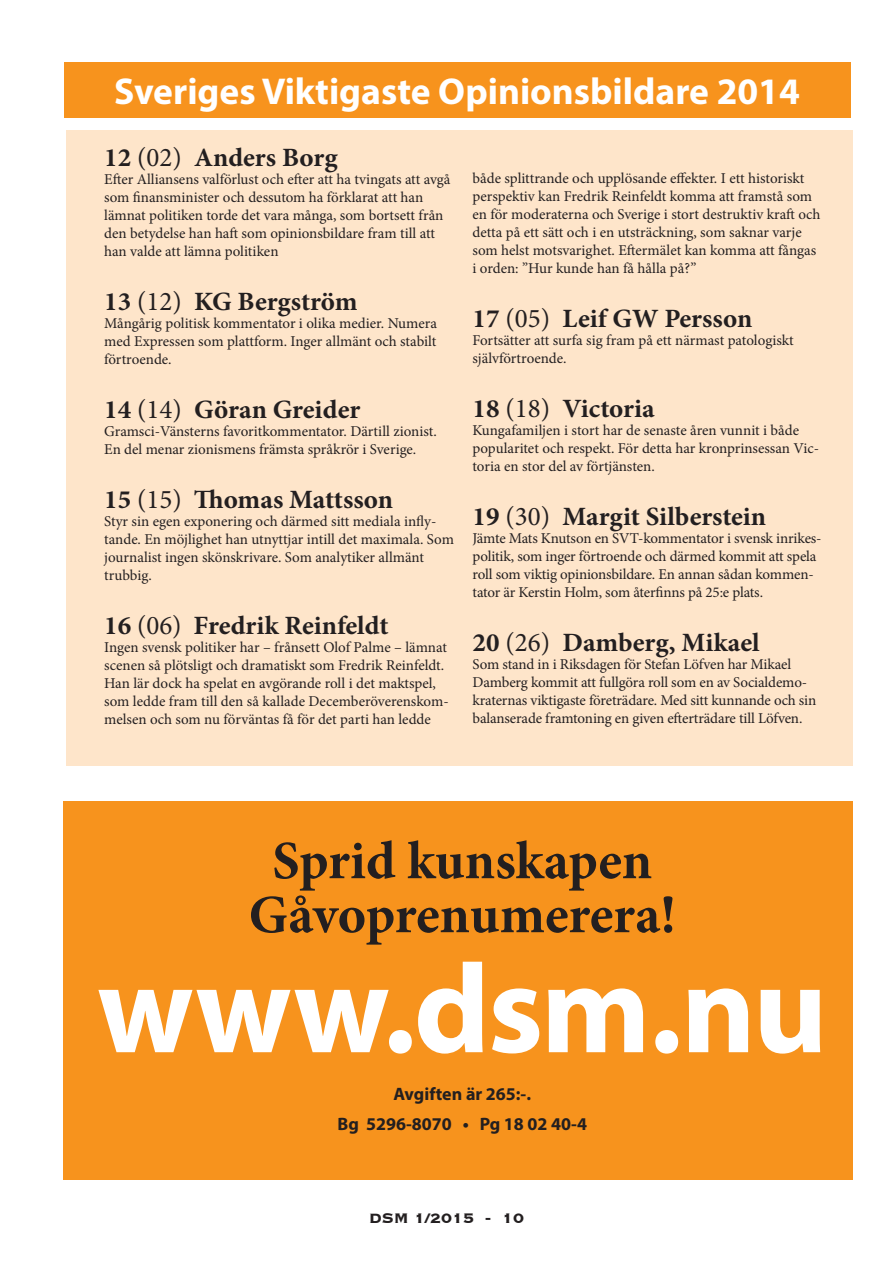
<style>
.page{position:relative;width:893px;height:1263px;background:#fff}
.page>*{position:absolute;margin:0;border:0;box-sizing:border-box;transform-origin:0 0}
.t1{font:700 127.5px "Myriad Pro";letter-spacing:-.015em;color:#fff}
.t2{font:700 54px/54px "Minion Pro";letter-spacing:-.005em;color:#231f20;text-align:center}
.t3{font:700 37.5px "Myriad Pro";color:#fff}
.t4{font:700 26.4px "Minion Pro";color:#231f20}
.t5{font:700 18px/30px "Myriad Pro";color:#231f20;text-align:center}
.t6{font:700 18px "Copperplate";color:#231f20}
.t7{font:15px/18px "Minion Pro";letter-spacing:-.005em;color:#231f20}
.s1{font-weight:400;font-size:27px}
</style>
<div class="page">
<div style="left:66px;top:130px;width:787px;height:635px;background:#fee5ca"></div>
<div style="left:64px;top:63px;width:786px;height:55px;background:#f7931d"></div>
<div style="left:63px;top:801px;width:790px;height:378px;background:#f7931d"></div>
<h3 class="t3" style="left:114px;top:67px;width:687px">Sveriges Viktigaste Opinionsbildare 2014</h3>
<h3 class="t4" style="left:104px;top:139px;width:235px">12 <span class="s1">(02)</span> Anders Borg</h3>
<p class="t7" style="left:104px;top:171px;width:348px">Efter Alliansens valförlust och efter att ha tvingats att avgå som finansminister och dessutom ha förklarat att han lämnat politiken torde det vara många, som bortsett från den betydelse han haft som opinionsbildare fram till att han valde att lämna politiken</p>
<h3 class="t4" style="left:104px;top:283px;width:255px">13 <span class="s1">(12)</span> KG Bergström</h3>
<p class="t7" style="left:104px;top:315px;width:334px;text-align:justify">Mångårig politisk kommentator i olika medier. Numera med Expressen som plattform. Inger allmänt och stabilt förtroende.</p>
<h3 class="t4" style="left:104px;top:391px;width:258px">14 <span class="s1">(14)</span> Göran Greider</h3>
<p class="t7" style="left:104px;top:423px;width:334px">Gramsci-Vänsterns favoritkommentator. Därtill zionist.<br>En del menar zionismens främsta språkrör i Sverige.</p>
<h3 class="t4" style="left:104px;top:481px;width:290px">15 <span class="s1">(15)</span> Thomas Mattsson</h3>
<p class="t7" style="left:104px;top:513px;width:351px">Styr sin egen exponering och därmed sitt mediala infly&shy;tande. En möjlighet han utnyttjar intill det maximala. Som journalist ingen skönskrivare. Som analytiker allmänt trubbig.</p>
<h3 class="t4" style="left:104px;top:607px;width:286px">16 <span class="s1">(06)</span> Fredrik Reinfeldt</h3>
<p class="t7" style="left:104px;top:639px;width:346px">Ingen svensk politiker har – frånsett Olof Palme – lämnat scenen så plötsligt och dramatiskt som Fredrik Reinfeldt.<br>Han lär dock ha spelat en avgörande roll i det maktspel, som ledde fram till den så kallade Decemberöverenskom&shy;melsen och som nu förväntas få för det parti han ledde</p>
<p class="t7" style="left:472px;top:170px;width:349px">både splittrande och upplösande effekter. I ett historiskt perspektiv kan Fredrik Reinfeldt komma att framstå som en för moderaterna och Sverige i stort destruktiv kraft och detta på ett sätt och i en utsträckning, som saknar varje som helst motsvarighet. Eftermälet kan komma att fångas i orden: ”Hur kunde han få hålla på?”</p>
<h3 class="t4" style="left:472px;top:300px;width:281px">17 <span class="s1">(05)</span> Leif GW Persson</h3>
<p class="t7" style="left:472px;top:332px;width:323px">Fortsätter att surfa sig fram på ett närmast patologiskt självförtroende.</p>
<h3 class="t4" style="left:472px;top:390px;width:184px">18 <span class="s1">(18)</span> Victoria</h3>
<p class="t7" style="left:472px;top:422px;width:348px">Kungafamiljen i stort har de senaste åren vunnit i både popularitet och respekt. För detta har kronprinsessan Vic&shy;toria en stor del av förtjänsten.</p>
<h3 class="t4" style="left:472px;top:498px;width:295px">19 <span class="s1">(30)</span> Margit Silberstein</h3>
<p class="t7" style="left:472px;top:530px;width:351px">Jämte Mats Knutson en SVT-kommentator i svensk inrikes&shy;politik, som inger förtroende och därmed kommit att spela roll som viktig opinionsbildare. En annan sådan kommen&shy;tator är Kerstin Holm, som återfinns på 25:e plats.</p>
<h3 class="t4" style="left:472px;top:624px;width:289px">20 <span class="s1">(26)</span> Damberg, Mikael</h3>
<p class="t7" style="left:472px;top:656px;width:345px">Som stand in i Riksdagen för Stefan Löfven har Mikael Damberg kommit att fullgöra roll som en av Socialdemo&shy;kraternas viktigaste företrädare. Med sitt kunnande och sin balanserade framtoning en given efterträdare till Löfven.</p>
<h2 class="t2" style="left:249px;top:833px;width:429px">Sprid kunskapen<br>Gåvoprenumerera!</h2>
<h1 class="t1" style="left:97px;top:926px;width:732px">www.dsm.nu</h1>
<p class="t5" style="left:337px;top:1078px;width:251px">Avgiften är 265:-.<br>Bg 5296-8070 • Pg 18 02 40-4</p>
<p class="t6" style="left:369px;top:1206px;width:157px">DSM 1/2015 - 10</p>
</div>
